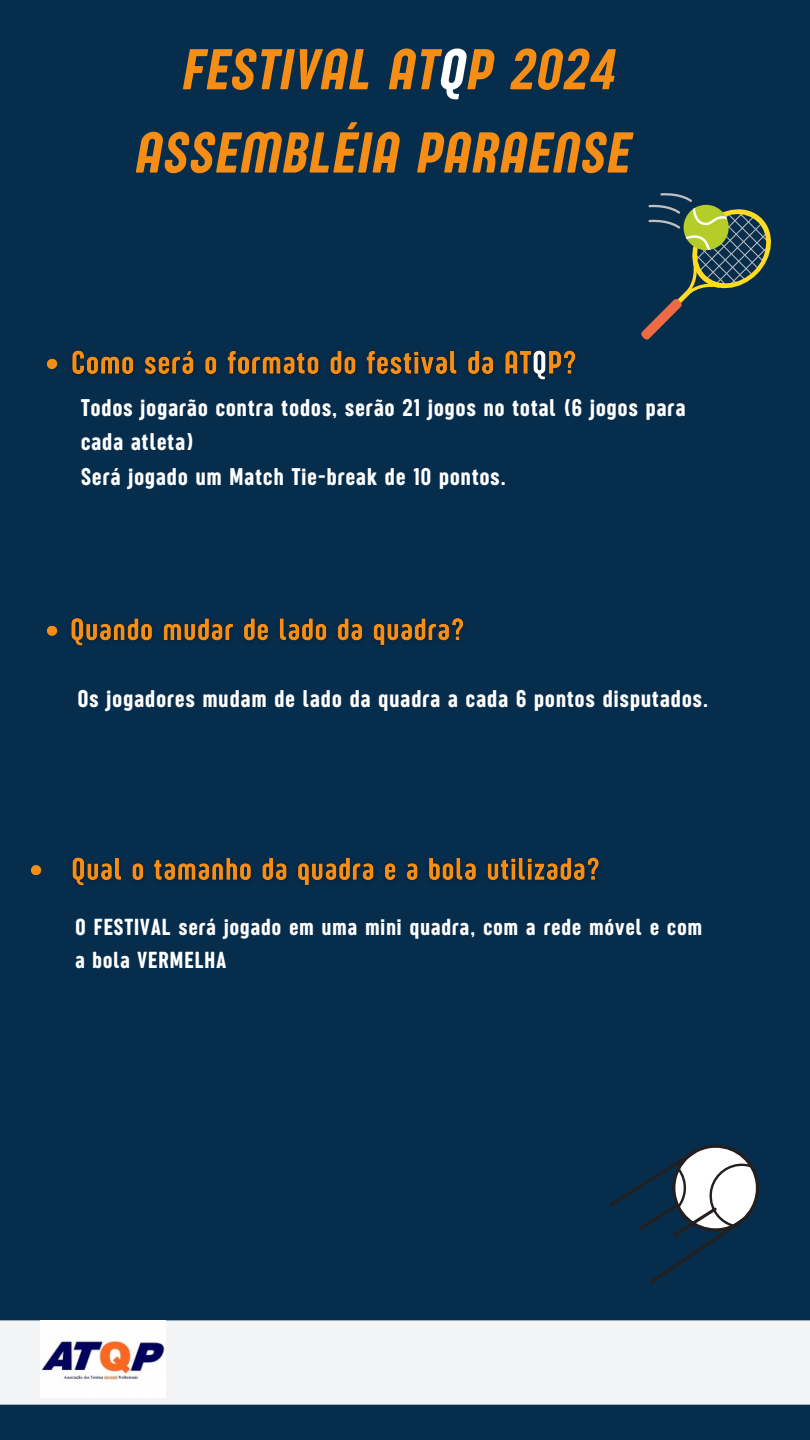
<style>
.page{position:relative;width:810px;height:1440px;background:#072d4d}
.page>*{position:absolute;margin:0;border:0;box-sizing:border-box;transform-origin:0 0}
.t1{font:italic 59.5px/83.2px "Sugo Pro Display";letter-spacing:.045em;color:#f68e15;text-align:center}
.t2{font:25px/34.5px "Sugo Pro Classic";letter-spacing:.045em;color:#fff}
.t3{font:24px/33px "Sugo Pro Classic";letter-spacing:.045em;color:#fff}
.s1{color:#fff}
</style>
<div class="page">
<svg style="left:641px;top:193px;width:130px;height:147px"></svg>
<div style="left:0;top:1320px;width:810px;height:85px;background:#f2f4f5"></div>
<img style="left:41px;top:1320px;width:124px;height:78px">
<img style="left:46px;top:350px;width:530px;height:30px">
<img style="left:31px;top:857px;width:568px;height:29px">
<img style="left:46px;top:618px;width:418px;height:28px">
<svg style="left:610px;top:1144px;width:149px;height:139px"></svg>
<h1 class="t1" style="left:134px;top:28px;width:495px">FESTIVAL AT<span class="s1">Q</span>P 2024<br>ASSEMBLÉIA PARAENSE</h1>
<p class="t2" style="left:81px;top:390px;width:606px">Todos jogarão contra todos, serão 21 jogos no total (6 jogos para cada atleta)</p>
<p class="t2" style="left:81px;top:459px;width:426px">Será jogado um Match Tie-break de 10 pontos.</p>
<p class="t2" style="left:78px;top:682px;width:632px">Os jogadores mudam de lado da quadra a cada 6 pontos disputados.</p>
<p class="t3" style="left:76px;top:911px;width:628px">O FESTIVAL será jogado em uma mini quadra, com a rede móvel e com a bola VERMELHA</p>
</div>
